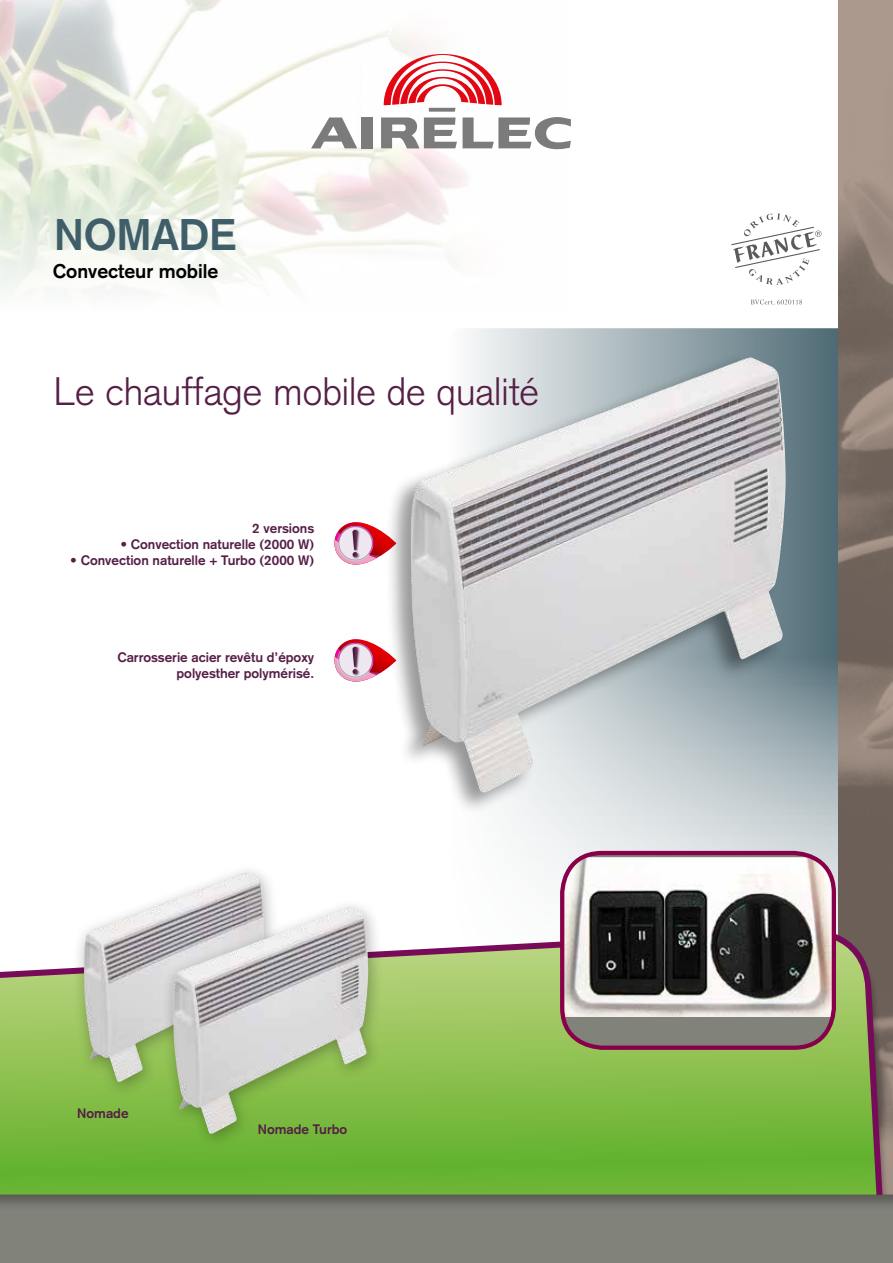
<style>
.page{position:relative;width:893px;height:1263px;background:#fff}
.page>*{position:absolute;margin:0;border:0;box-sizing:border-box;transform-origin:0 0}
.t1{font:700 43.5px "Akzidenz Grotesk";color:#405e69}
.t2{font:300 39px "Akzidenz Grotesk";color:#551f46}
.t3{font:700 19.5px "Akzidenz Grotesk";color:#000}
.t4{font:700 13.5px/16.2px "Akzidenz Grotesk";color:#551f46;text-align:right}
</style>
<div class="page">
<svg style="left:469px;top:328px;width:370px;height:597px"></svg>
<svg style="left:731px;top:213px;width:91px;height:72px"></svg>
<svg style="left:751px;top:300px;width:51px;height:5px"></svg>
<img style="left:839px;top:0;width:54px;height:935px">
<svg style="left:0;top:925px;width:889px;height:267px;background:#86b851"></svg>
<img style="left:0;top:0;width:565px;height:341px">
<svg style="left:311px;top:117px;width:46px;height:31px"></svg>
<div style="left:362px;top:117px;width:11px;height:31px;background:#7c7b7b"></div>
<svg style="left:381px;top:54px;width:190px;height:95px"></svg>
<div style="left:0;top:1192px;width:893px;height:71px;background:#000;opacity:.3"></div>
<svg style="left:334px;top:522px;width:51px;height:43px"></svg>
<svg style="left:334px;top:639px;width:51px;height:43px"></svg>
<div style="left:562px;top:853px;width:272px;height:195px;background:#81827a;border-radius:40px"></div>
<img style="left:562px;top:857px;width:272px;height:160px">
<div style="left:560px;top:851px;width:276px;height:199px;border:4px solid #880049;border-radius:40px"></div>
<div style="left:385px;top:353px;width:403px;height:462px;background:#000;opacity:.4"></div>
<img style="left:409px;top:357px;width:377px;height:436px">
<div style="left:72px;top:863px;width:208px;height:236px;background:#000;opacity:.3"></div>
<img style="left:83px;top:873px;width:181px;height:209px">
<div style="left:161px;top:897px;width:223px;height:253px;background:#000;opacity:.3"></div>
<img style="left:172px;top:907px;width:196px;height:227px">
<h1 class="t1" style="left:54px;top:208px;width:184px">NOMADE</h1>
<h3 class="t3" style="left:53px;top:260px;width:167px">Convecteur mobile</h3>
<h2 class="t2" style="left:54px;top:368px;width:487px">Le chauffage mobile de qualité</h2>
<p class="t4" style="left:252px;top:520px;width:63px">2 versions</p>
<p class="t4" style="left:120px;top:536px;width:195px">• Convection naturelle (2000 W)</p>
<p class="t4" style="left:70px;top:552px;width:245px">• Convection naturelle + Turbo (2000 W)</p>
<p class="t4" style="left:117px;top:649px;width:198px">Carrosserie acier revêtu d’époxy polyesther polymérisé.</p>
<p class="t4" style="left:77px;top:1104px;width:53px">Nomade</p>
<p class="t4" style="left:258px;top:1121px;width:91px">Nomade Turbo</p>
</div>
